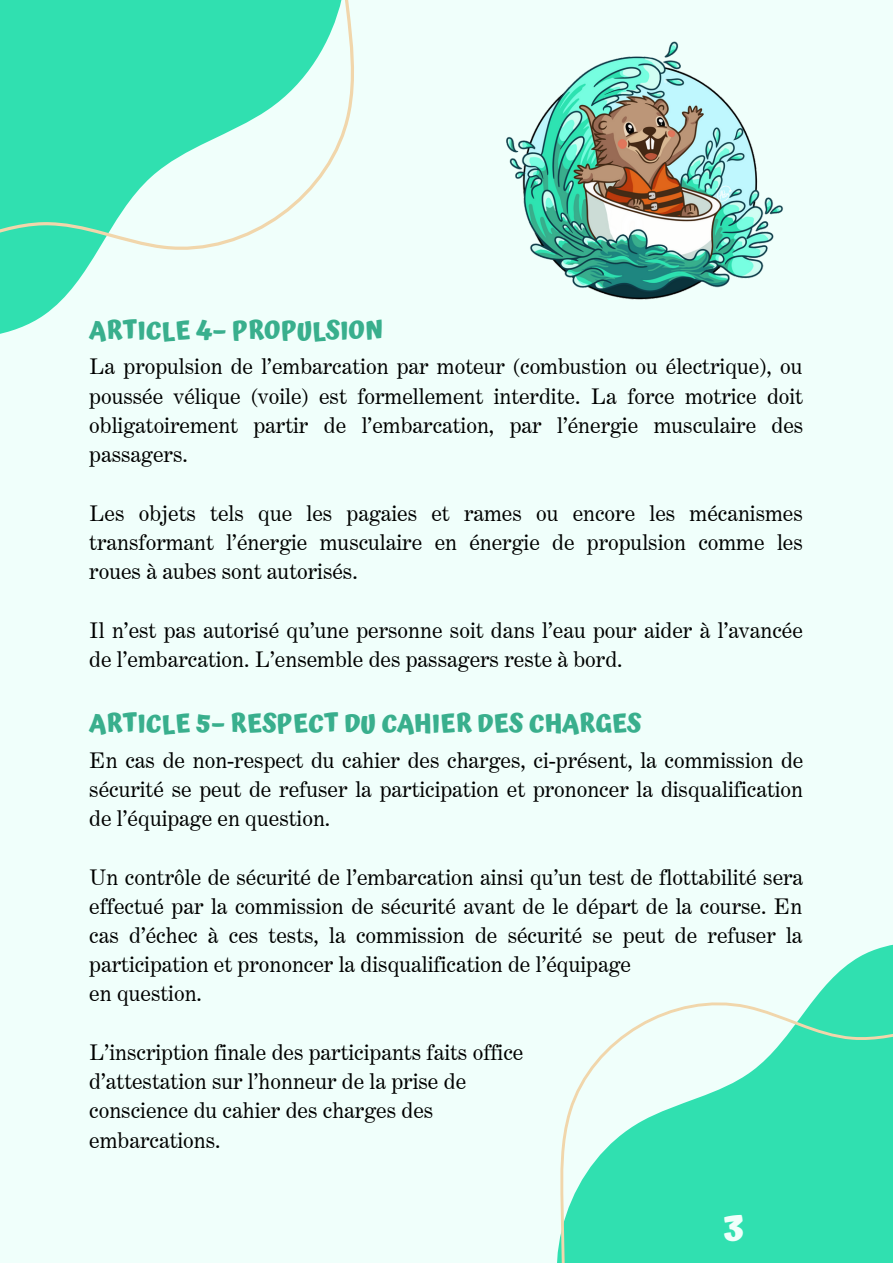
<style>
.page{position:relative;width:893px;height:1264px;background:#fff}
.page>*{position:absolute;margin:0;border:0;box-sizing:border-box;transform-origin:0 0}
.t1{font:700 36.75px "Atma";color:#f0fffb}
.t2{font:700 25.35px "Atma";color:#39af8d}
.t3{font:21.6px/29.2px "Century Expanded BT";color:#000;text-align:justify}
</style>
<div class="page">
<div style="left:0;top:0;width:892px;height:1262px;background:#f0fffb"></div>
<svg style="left:557px;top:945px;width:335px;height:317px"></svg>
<svg style="left:0;top:0;width:354px;height:334px"></svg>
<img style="left:506px;top:41px;width:277px;height:259px">
<p class="t2" style="left:89px;top:315px;width:295px">ARTICLE 4– PROPULSION</p>
<p class="t3" style="left:89px;top:352px;width:715px">La propulsion de l’embarcation par moteur (combustion ou électrique), ou poussée vélique (voile) est formellement interdite. La force motrice doit obligatoirement partir de l’embarcation, par l’énergie musculaire des passagers.</p>
<p class="t3" style="left:89px;top:498px;width:715px">Les objets tels que les pagaies et rames ou encore les mécanismes transformant l’énergie musculaire en énergie de propulsion comme les roues à aubes sont autorisés.</p>
<p class="t3" style="left:89px;top:615px;width:715px">Il n’est pas autorisé qu’une personne soit dans l’eau pour aider à l’avancée de l’embarcation. L’ensemble des passagers reste à bord.</p>
<p class="t2" style="left:89px;top:708px;width:553px">ARTICLE 5– RESPECT DU CAHIER DES CHARGES</p>
<p class="t3" style="left:89px;top:745px;width:715px">En cas de non-respect du cahier des charges, ci-présent, la commission de sécurité se peut de refuser la participation et prononcer la disqualification de l’équipage en question.</p>
<p class="t3" style="left:89px;top:862px;width:715px">Un contrôle de sécurité de l’embarcation ainsi qu’un test de flottabilité sera effectué par la commission de sécurité avant de le départ de la course. En cas d’échec à ces tests, la commission de sécurité se peut de refuser la participation et prononcer la disqualification de l’équipage</p>
<p class="t3" style="left:89px;top:978px;width:114px">en question.</p>
<p class="t3" style="left:89px;top:1037px;width:435px">L’inscription finale des participants faits office</p>
<p class="t3" style="left:89px;top:1066px;width:378px">d’attestation sur l’honneur de la prise de</p>
<p class="t3" style="left:89px;top:1095px;width:345px">conscience du cahier des charges des</p>
<p class="t3" style="left:89px;top:1125px;width:133px">embarcations.</p>
<p class="t1" style="left:723px;top:1204px;width:23px">3</p>
</div>
